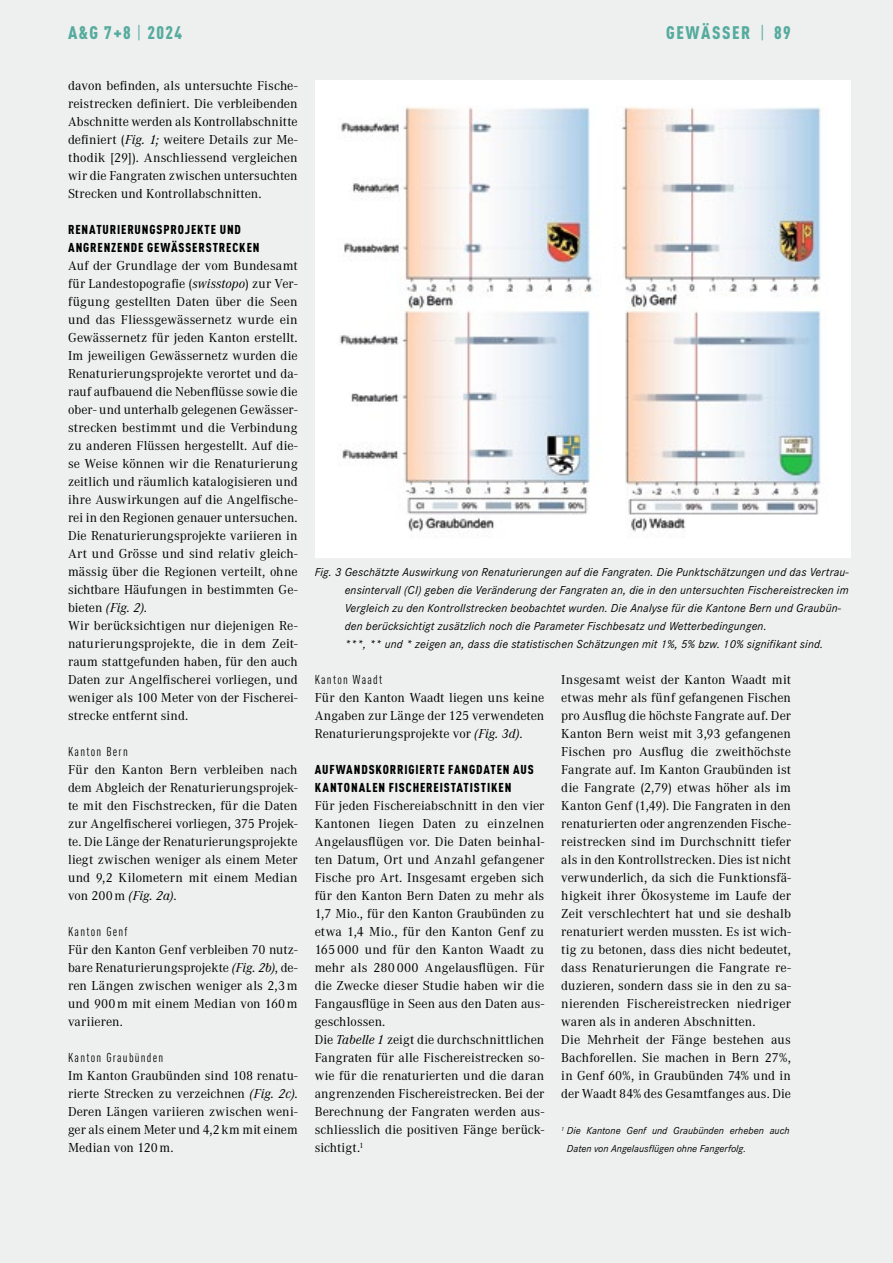
<style>
.page{position:relative;width:893px;height:1263px;background:#eeefef}
.page>*{position:absolute;margin:0;border:0;box-sizing:border-box;transform-origin:0 0}
.Rubriktitel_D_x01{font:900 condensed 18px "DINOT";letter-spacing:.09em;color:#55ab9e}
.Ausgabe_x01{font:900 condensed 18px "DINOT";color:#55ab9e}
.Fliesstext_D_x05{font:13.5px/18px "Corporate A";letter-spacing:.005em;color:#000;text-align:justify}
.Untertitel_2_D_x07{font:900 condensed 12.75px/18px "DINOT";letter-spacing:.07em;color:#000}
.Untertitel_3_D_x08{font:condensed 12.75px "DINOT";letter-spacing:.1em;color:#000}
.Legende_x11{font:italic 12px/18px "Corporate S";letter-spacing:.015em;color:#000}
.Fusszeile_x17{font:italic 10.5px/18px "Corporate S";color:#000}
.s1{font-weight:400}
.s2{font-style:italic}
</style>
<div class="page">
<div style="left:315px;top:81px;width:535px;height:477px;background:#fff"></div>
<img style="left:339px;top:106px;width:482px;height:431px">
<p class="Ausgabe_x01" style="left:68px;top:22px;width:116px">A&amp;G 7+8 <span class="s1">|</span> 2024</p>
<p class="Fliesstext_D_x05" style="left:68px;top:76px;width:231px">davon befinden, als untersuchte Fische&shy;reistrecken definiert. Die verbleibenden Abschnitte werden als Kontrollabschnitte definiert (<span class="s2">Fig. 1;</span> weitere Details zur Me&shy;thodik [29]). Anschliessend vergleichen wir die Fangraten zwischen untersuchten Strecken und Kontrollabschnitten.</p>
<p class="Untertitel_2_D_x07" style="left:68px;top:220px;width:174px">RENATURIERUNGSPROJEKTE UND</p>
<p class="Untertitel_2_D_x07" style="left:68px;top:238px;width:193px">ANGRENZENDE GEWÄSSERSTRECKEN</p>
<p class="Fliesstext_D_x05" style="left:68px;top:256px;width:231px">Auf der Grundlage der vom Bundesamt für Landestopografie (<span class="s2">swisstopo</span>) zur Ver&shy;fügung gestellten Daten über die Seen und das Fliessgewässernetz wurde ein Gewässernetz für jeden Kanton erstellt.<br>Im jeweiligen Gewässernetz wurden die Renaturierungsprojekte verortet und da&shy;rauf aufbauend die Nebenflüsse sowie die ober- und unterhalb gelegenen Gewässer&shy;strecken bestimmt und die Verbindung zu anderen Flüssen hergestellt. Auf die&shy;se Weise können wir die Renaturierung zeitlich und räumlich katalogisieren und ihre Auswirkungen auf die Angelfische&shy;rei in den Regionen genauer untersuchen.<br>Die Renaturierungsprojekte variieren in Art und Grösse und sind relativ gleich&shy;mässig über die Regionen verteilt, ohne sichtbare Häufungen in bestimmten Ge&shy;bieten <span class="s2">(Fig. 2)</span>.</p>
<p class="Fliesstext_D_x05" style="left:68px;top:616px;width:231px">Wir berücksichtigen nur diejenigen Re&shy;naturierungsprojekte, die in dem Zeit&shy;raum stattgefunden haben, für den auch Daten zur Angelfischerei vorliegen, und weniger als 100 Meter von der Fischerei&shy;strecke entfernt sind.</p>
<p class="Untertitel_3_D_x08" style="left:68px;top:744px;width:61px">Kanton Bern</p>
<p class="Fliesstext_D_x05" style="left:68px;top:760px;width:231px">Für den Kanton Bern verbleiben nach dem Abgleich der Renaturierungsprojek&shy;te mit den Fischstrecken, für die Daten zur Angelfischerei vorliegen, 375 Projek&shy;te. Die Länge der Renaturierungsprojekte liegt zwischen weniger als einem Meter und 9,2 Kilometern mit einem Median von 200 m <span class="s2">(Fig. 2a)</span>.</p>
<p class="Untertitel_3_D_x08" style="left:68px;top:924px;width:61px">Kanton Genf</p>
<p class="Fliesstext_D_x05" style="left:68px;top:940px;width:231px">Für den Kanton Genf verbleiben 70 nutz&shy;bare Renaturierungsprojekte <span class="s2">(Fig. 2b)</span>, de&shy;ren Längen zwischen weniger als 2,3 m und 900 m mit einem Median von 160 m variieren.</p>
<p class="Untertitel_3_D_x08" style="left:68px;top:1050px;width:97px">Kanton Graubünden</p>
<p class="Fliesstext_D_x05" style="left:68px;top:1066px;width:231px">Im Kanton Graubünden sind 108 renatu&shy;rierte Strecken zu verzeichnen <span class="s2">(Fig. 2c)</span>.<br>Deren Längen variieren zwischen weni&shy;ger als einem Meter und 4,2 km mit einem Median von 120 m.</p>
<p class="Rubriktitel_D_x01" style="left:666px;top:22px;width:126px">GEWÄSSER <span class="s1">|</span> 89</p>
<p class="Legende_x11" style="left:345px;top:562px;width:505px;text-indent:-30px">Fig. 3 Geschätzte Auswirkung von Renaturierungen auf die Fangraten. Die Punktschätzungen und das Vertrau&shy;ensintervall (CI) geben die Veränderung der Fangraten an, die in den untersuchten Fischereistrecken im Vergleich zu den Kontrollstrecken beobachtet wurden. Die Analyse für die Kantone Bern und Graubün&shy;den berücksichtigt zusätzlich noch die Parameter Fischbesatz und Wetterbedingungen.<br>***, ** und * zeigen an, dass die statistischen Schätzungen mit 1%, 5% bzw. 10% signifikant sind.</p>
<p class="Untertitel_3_D_x08" style="left:315px;top:672px;width:69px">Kanton Waadt</p>
<p class="Fliesstext_D_x05" style="left:315px;top:688px;width:231px">Für den Kanton Waadt liegen uns keine Angaben zur Länge der 125 verwendeten Renaturierungsprojekte vor <span class="s2">(Fig. 3d)</span>.</p>
<p class="Untertitel_2_D_x07" style="left:315px;top:760px;width:221px">AUFWANDSKORRIGIERTE FANGDATEN AUS<br>KANTONALEN FISCHEREISTATISTIKEN</p>
<p class="Fliesstext_D_x05" style="left:315px;top:796px;width:231px">Für jeden Fischereiabschnitt in den vier Kantonen liegen Daten zu einzelnen Angelausflügen vor. Die Daten beinhal&shy;ten Datum, Ort und Anzahl gefangener Fische pro Art. Insgesamt ergeben sich für den Kanton Bern Daten zu mehr als 1,7 Mio., für den Kanton Graubünden zu etwa 1,4 Mio., für den Kanton Genf zu 165 000 und für den Kanton Waadt zu mehr als 280 000 Angelausflügen. Für die Zwecke dieser Studie haben wir die Fangausflüge in Seen aus den Daten aus&shy;geschlossen.</p>
<p class="Fliesstext_D_x05" style="left:315px;top:1030px;width:231px">Die <span class="s2">Tabelle 1</span> zeigt die durchschnittlichen Fangraten für alle Fischereistrecken so&shy;wie für die renaturierten und die daran angrenzenden Fischereistrecken. Bei der Berechnung der Fangraten werden aus&shy;schliesslich die positiven Fänge berück&shy;sichtigt.<sup>1</sup></p>
<p class="Fliesstext_D_x05" style="left:561px;top:670px;width:231px">Insgesamt weist der Kanton Waadt mit etwas mehr als fünf gefangenen Fischen pro Ausflug die höchste Fangrate auf. Der Kanton Bern weist mit 3,93 gefangenen Fischen pro Ausflug die zweithöchste Fangrate auf. Im Kanton Graubünden ist die Fangrate (2,79) etwas höher als im Kanton Genf (1,49). Die Fangraten in den renaturierten oder angrenzenden Fische&shy;reistrecken sind im Durchschnitt tiefer als in den Kontrollstrecken. Dies ist nicht verwunderlich, da sich die Funktionsfä&shy;higkeit ihrer Ökosysteme im Laufe der Zeit verschlechtert hat und sie deshalb renaturiert werden mussten. Es ist wich&shy;tig zu betonen, dass dies nicht bedeutet, dass Renaturierungen die Fangrate re&shy;duzieren, sondern dass sie in den zu sa&shy;nierenden Fischereistrecken niedriger waren als in anderen Abschnitten.</p>
<p class="Fliesstext_D_x05" style="left:561px;top:1030px;width:231px">Die Mehrheit der Fänge bestehen aus Bachforellen. Sie machen in Bern 27%, in Genf 60%, in Graubünden 74% und in der Waadt 84% des Gesamtfanges aus. Die</p>
<p class="Fusszeile_x17" style="left:567px;top:1121px;width:224px;text-indent:-6px"><sup>1</sup> Die Kantone Genf und Graubünden erheben auch<br>Daten von Angelausflügen ohne Fangerfolg.</p>
</div>
